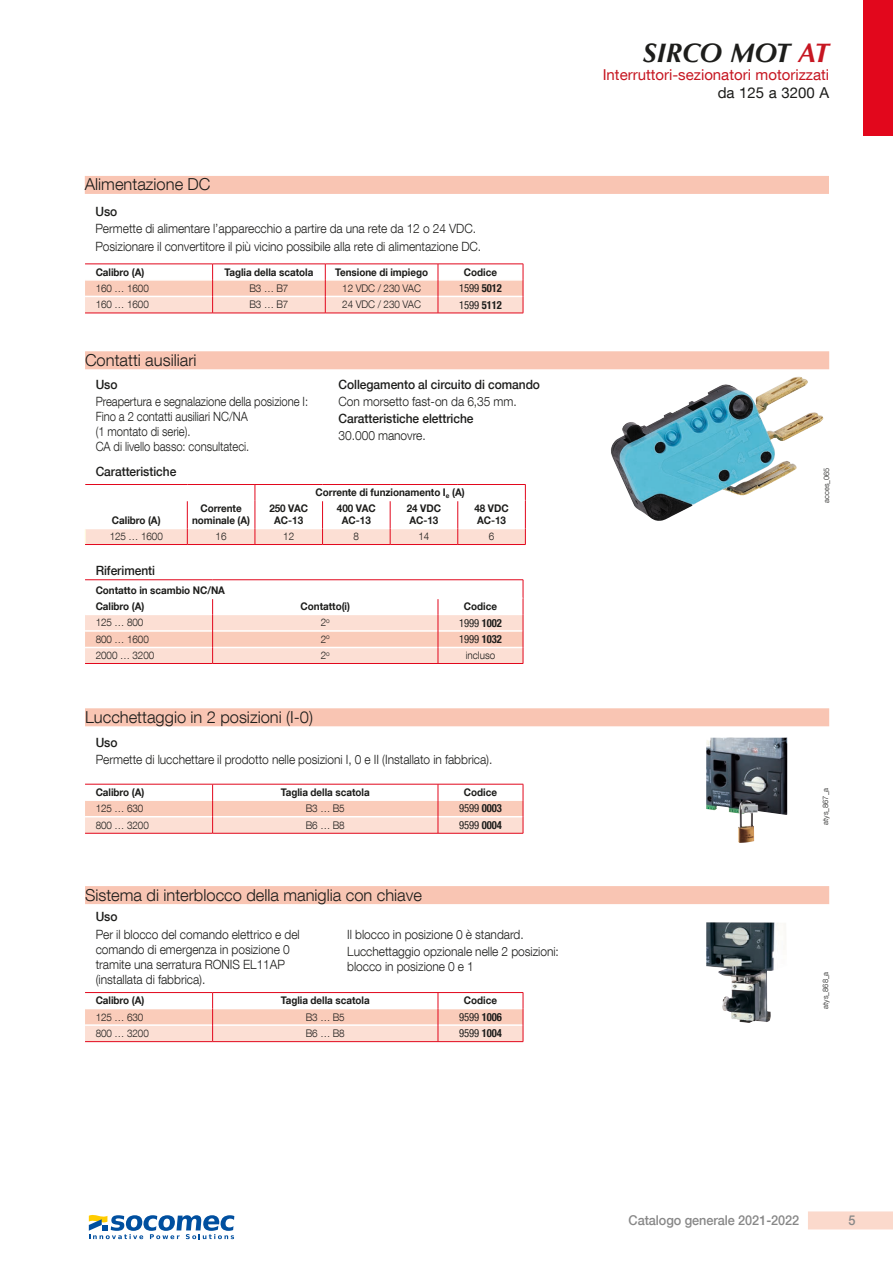
<style>
.page{position:relative;width:893px;height:1263px;background:#fff}
.page>*{position:absolute;margin:0;border:0;box-sizing:border-box;transform-origin:0 0}
.t1{font:italic 700 27px "Optima LT Std";color:#1d1d1b}
.t2{font:300 16.5px "Helvetica Neue LT Com";color:#1d1d1b}
.t3{font:15px "Helvetica Neue LT Com";color:#c61621}
.t4{font:15px "Helvetica Neue LT Com";color:#1d1d1b}
.t5{font:500 13.5px "Helvetica Neue LT Com";letter-spacing:-.005em;color:#878787;scale:.94 1}
.t6{font:300 12.75px/15px "Helvetica Neue LT Com";letter-spacing:-.005em;color:#1d1d1b;scale:.94 1}
.t7{font:300 12.75px/15px "Helvetica Neue LT Com";letter-spacing:-.005em;color:#1d1d1b;scale:.88 1}
.t8{font:500 12.75px "Helvetica Neue LT Com";letter-spacing:-.005em;color:#1d1d1b;scale:.94 1}
.t9{font:condensed 11.25px "Helvetica Neue LT Com";color:#1d1d1b;scale:.94 1}
.t10{font:700 10.5px/12px "Helvetica Neue LT Com";letter-spacing:-.005em;color:#1d1d1b;scale:.94 1}
.t11{font:300 10.5px "Helvetica Neue LT Com";letter-spacing:-.005em;color:#1d1d1b;scale:.94 1}
.t12{font:300 7.5px "Helvetica Neue LT Com";color:#1d1d1b}
.s1{font-weight:700}
.s2{color:#c61621}
</style>
<div class="page">
<div style="left:808px;top:1211px;width:85px;height:18px;background:#fbd9cc"></div>
<div style="left:863px;top:0;width:30px;height:136px;background:#e2071c"></div>
<div style="left:85px;top:176px;width:744px;height:18px;background:#f9c5b3"></div>
<svg style="left:85px;top:264px;width:439px;height:49px"></svg>
<hr style="left:85px;top:313px;width:128px;height:1px;background:#e2071c">
<hr style="left:213px;top:313px;width:112px;height:1px;background:#e2071c">
<hr style="left:325px;top:313px;width:113px;height:1px;background:#e2071c">
<hr style="left:438px;top:313px;width:85px;height:1px;background:#e2071c">
<div style="left:85px;top:351px;width:744px;height:18px;background:#f9c5b3"></div>
<img style="left:611px;top:377px;width:213px;height:144px">
<hr style="left:85px;top:579px;width:128px;height:1px;background:#e2071c">
<hr style="left:213px;top:579px;width:225px;height:1px;background:#e2071c">
<hr style="left:438px;top:579px;width:85px;height:1px;background:#e2071c">
<svg style="left:85px;top:580px;width:439px;height:83px"></svg>
<hr style="left:85px;top:663px;width:128px;height:1px;background:#e2071c">
<hr style="left:213px;top:663px;width:225px;height:1px;background:#e2071c">
<hr style="left:438px;top:663px;width:85px;height:1px;background:#e2071c">
<hr style="left:85px;top:484px;width:102px;height:1px;background:#e2071c">
<hr style="left:187px;top:484px;width:68px;height:1px;background:#e2071c">
<hr style="left:255px;top:484px;width:68px;height:1px;background:#e2071c">
<hr style="left:323px;top:484px;width:67px;height:1px;background:#e2071c">
<hr style="left:390px;top:484px;width:68px;height:1px;background:#e2071c">
<hr style="left:458px;top:484px;width:68px;height:1px;background:#e2071c">
<svg style="left:85px;top:485px;width:441px;height:59px"></svg>
<hr style="left:85px;top:544px;width:102px;height:1px;background:#e2071c">
<hr style="left:187px;top:544px;width:68px;height:1px;background:#e2071c">
<hr style="left:255px;top:544px;width:68px;height:1px;background:#e2071c">
<hr style="left:323px;top:544px;width:67px;height:1px;background:#e2071c">
<hr style="left:390px;top:544px;width:68px;height:1px;background:#e2071c">
<hr style="left:458px;top:544px;width:68px;height:1px;background:#e2071c">
<div style="left:85px;top:708px;width:744px;height:18px;background:#f9c5b3"></div>
<svg style="left:85px;top:784px;width:439px;height:49px"></svg>
<hr style="left:85px;top:833px;width:128px;height:1px;background:#e2071c">
<hr style="left:213px;top:833px;width:225px;height:1px;background:#e2071c">
<hr style="left:438px;top:833px;width:85px;height:1px;background:#e2071c">
<img style="left:706px;top:738px;width:81px;height:105px">
<div style="left:85px;top:886px;width:744px;height:18px;background:#f9c5b3"></div>
<hr style="left:85px;top:992px;width:128px;height:1px;background:#e2071c">
<hr style="left:213px;top:992px;width:225px;height:1px;background:#e2071c">
<hr style="left:438px;top:992px;width:85px;height:1px;background:#e2071c">
<svg style="left:85px;top:993px;width:439px;height:49px"></svg>
<hr style="left:85px;top:1041px;width:128px;height:1px;background:#e2071c">
<hr style="left:213px;top:1041px;width:225px;height:1px;background:#e2071c">
<hr style="left:438px;top:1041px;width:85px;height:1px;background:#e2071c">
<img style="left:706px;top:922px;width:80px;height:101px">
<svg style="left:89px;top:1215px;width:145px;height:24px"></svg>
<p class="t2" style="left:85px;top:174px;width:127px">Alimentazione DC</p>
<p class="t8" style="left:95px;top:204px;width:25px">Uso</p>
<p class="t6" style="left:95px;top:220px;width:412px;line-height:17.1px">Permette di alimentare l’apparecchio a partire da una rete da 12 o 24 VDC.<br>Posizionare il convertitore il più vicino possibile alla rete di alimentazione DC.</p>
<p class="t10" style="left:96px;top:266px;width:53px">Calibro (A)</p>
<p class="t10" style="left:224px;top:266px;width:96px">Taglia della scatola</p>
<p class="t10" style="left:335px;top:266px;width:100px">Tensione di impiego</p>
<p class="t10" style="left:464px;top:266px;width:37px">Codice</p>
<p class="t11" style="left:96px;top:282px;width:58px">160 … 1600</p>
<p class="t11" style="left:249px;top:282px;width:43px">B3 … B7</p>
<p class="t11" style="left:342px;top:282px;width:85px">12 VDC / 230 VAC</p>
<p class="t9" style="left:459px;top:282px;width:47px">1599 <span class="s1">5012</span></p>
<p class="t11" style="left:96px;top:298px;width:58px">160 … 1600</p>
<p class="t11" style="left:249px;top:298px;width:43px">B3 … B7</p>
<p class="t11" style="left:342px;top:298px;width:85px">24 VDC / 230 VAC</p>
<p class="t9" style="left:459px;top:298px;width:47px">1599 <span class="s1">5112</span></p>
<p class="t2" style="left:85px;top:350px;width:113px">Contatti ausiliari</p>
<p class="t8" style="left:96px;top:376px;width:25px">Uso</p>
<p class="t7" style="left:96px;top:393px;width:243px">Preapertura e segnalazione della posizione I:<br>Fino a 2 contatti ausiliari NC/NA<br>(1 montato di serie).<br>CA di livello basso: consultateci.</p>
<p class="t8" style="left:96px;top:464px;width:87px">Caratteristiche</p>
<p class="t8" style="left:339px;top:376px;width:216px">Collegamento al circuito di comando</p>
<p class="t6" style="left:339px;top:393px;width:191px">Con morsetto fast-on da 6,35 mm.</p>
<p class="t8" style="left:339px;top:411px;width:145px">Caratteristiche elettriche</p>
<p class="t6" style="left:339px;top:428px;width:94px">30.000 manovre.</p>
<p class="t10" style="left:316px;top:486px;width:160px">Corrente di funzionamento I<sub>e</sub> (A)</p>
<p class="t10" style="left:112px;top:514px;width:53px">Calibro (A)</p>
<p class="t10" style="left:192px;top:502px;width:63px;text-align:center">Corrente nominale (A)</p>
<p class="t10" style="left:269px;top:502px;width:43px;text-align:center">250 VAC<br>AC-13</p>
<p class="t10" style="left:337px;top:502px;width:43px;text-align:center">400 VAC<br>AC-13</p>
<p class="t10" style="left:407px;top:502px;width:38px">24 VDC<br>AC-13</p>
<p class="t10" style="left:474px;top:502px;width:38px">48 VDC<br>AC-13</p>
<p class="t11" style="left:110px;top:530px;width:58px">125 … 1600</p>
<p class="t11" style="left:216px;top:530px;width:13px">16</p>
<p class="t11" style="left:283px;top:530px;width:13px">12</p>
<p class="t11" style="left:354px;top:530px;width:7px">8</p>
<p class="t11" style="left:418px;top:530px;width:13px">14</p>
<p class="t11" style="left:489px;top:530px;width:7px">6</p>
<p class="t8" style="left:96px;top:563px;width:65px">Riferimenti</p>
<p class="t10" style="left:96px;top:582px;width:139px;line-height:16px">Contatto in scambio NC/NA<br>Calibro (A)</p>
<p class="t10" style="left:301px;top:600px;width:54px">Contatto(i)</p>
<p class="t10" style="left:464px;top:600px;width:37px">Codice</p>
<p class="t11" style="left:96px;top:616px;width:52px">125 … 800</p>
<p class="t11" style="left:321px;top:616px;width:11px">2<sup>o</sup></p>
<p class="t9" style="left:459px;top:616px;width:47px">1999 <span class="s1">1002</span></p>
<p class="t11" style="left:96px;top:633px;width:58px">800 … 1600</p>
<p class="t11" style="left:321px;top:633px;width:11px">2<sup>o</sup></p>
<p class="t9" style="left:459px;top:633px;width:47px">1999 <span class="s1">1032</span></p>
<p class="t11" style="left:96px;top:649px;width:64px">2000 … 3200</p>
<p class="t11" style="left:321px;top:649px;width:11px">2<sup>o</sup></p>
<p class="t11" style="left:466px;top:649px;width:33px">incluso</p>
<p class="t2" style="left:85px;top:707px;width:229px">Lucchettaggio in 2 posizioni (I-0)</p>
<p class="t8" style="left:96px;top:734px;width:25px">Uso</p>
<p class="t6" style="left:96px;top:751px;width:424px">Permette di lucchettare il prodotto nelle posizioni I, 0 e II (Installato in fabbrica).</p>
<p class="t10" style="left:96px;top:786px;width:53px">Calibro (A)</p>
<p class="t10" style="left:281px;top:786px;width:96px">Taglia della scatola</p>
<p class="t10" style="left:464px;top:786px;width:37px">Codice</p>
<p class="t11" style="left:96px;top:802px;width:52px">125 … 630</p>
<p class="t11" style="left:306px;top:802px;width:43px">B3 … B5</p>
<p class="t9" style="left:459px;top:802px;width:47px">9599 <span class="s1">0003</span></p>
<p class="t11" style="left:96px;top:818px;width:58px">800 … 3200</p>
<p class="t11" style="left:306px;top:818px;width:43px">B6 … B8</p>
<p class="t9" style="left:459px;top:818px;width:47px">9599 <span class="s1">0004</span></p>
<p class="t2" style="left:85px;top:884px;width:338px">Sistema di interblocco della maniglia con chiave</p>
<p class="t8" style="left:96px;top:909px;width:25px">Uso</p>
<p class="t6" style="left:96px;top:926px;width:219px">Per il blocco del comando elettrico e del comando di emergenza in posizione 0 tramite una serratura RONIS EL11AP (installata di fabbrica).</p>
<p class="t6" style="left:347px;top:925px;width:227px;line-height:17.1px">Il blocco in posizione 0 è standard.<br>Lucchettaggio opzionale nelle 2 posizioni:</p>
<p class="t6" style="left:347px;top:958px;width:136px">blocco in posizione 0 e 1</p>
<p class="t10" style="left:96px;top:994px;width:53px">Calibro (A)</p>
<p class="t10" style="left:281px;top:994px;width:96px">Taglia della scatola</p>
<p class="t10" style="left:464px;top:994px;width:37px">Codice</p>
<p class="t11" style="left:96px;top:1010px;width:52px">125 … 630</p>
<p class="t11" style="left:306px;top:1010px;width:43px">B3 … B5</p>
<p class="t9" style="left:459px;top:1010px;width:47px">9599 <span class="s1">1006</span></p>
<p class="t11" style="left:96px;top:1027px;width:58px">800 … 3200</p>
<p class="t11" style="left:306px;top:1027px;width:43px">B6 … B8</p>
<p class="t9" style="left:459px;top:1027px;width:47px">9599 <span class="s1">1004</span></p>
<h1 class="t1" style="left:643px;top:37px;width:188px">SIRCO MOT <span class="s2">AT</span></h1>
<p class="t3" style="left:603px;top:66px;width:228px">Interruttori-sezionatori motorizzati</p>
<p class="t4" style="left:718px;top:84px;width:113px">da 125 a 3200 A</p>
<p class="t12" style="left:822px;top:503px;width:37px;rotate:-90deg">acces_065</p>
<p class="t12" style="left:821px;top:825px;width:39px;rotate:-90deg">atys_867_a</p>
<p class="t12" style="left:821px;top:1009px;width:39px;rotate:-90deg">atys_868_a</p>
<p class="t5" style="left:629px;top:1212px;width:183px">Catalogo generale 2021-2022</p>
<p class="t5" style="left:848px;top:1212px;width:9px">5</p>
</div>
